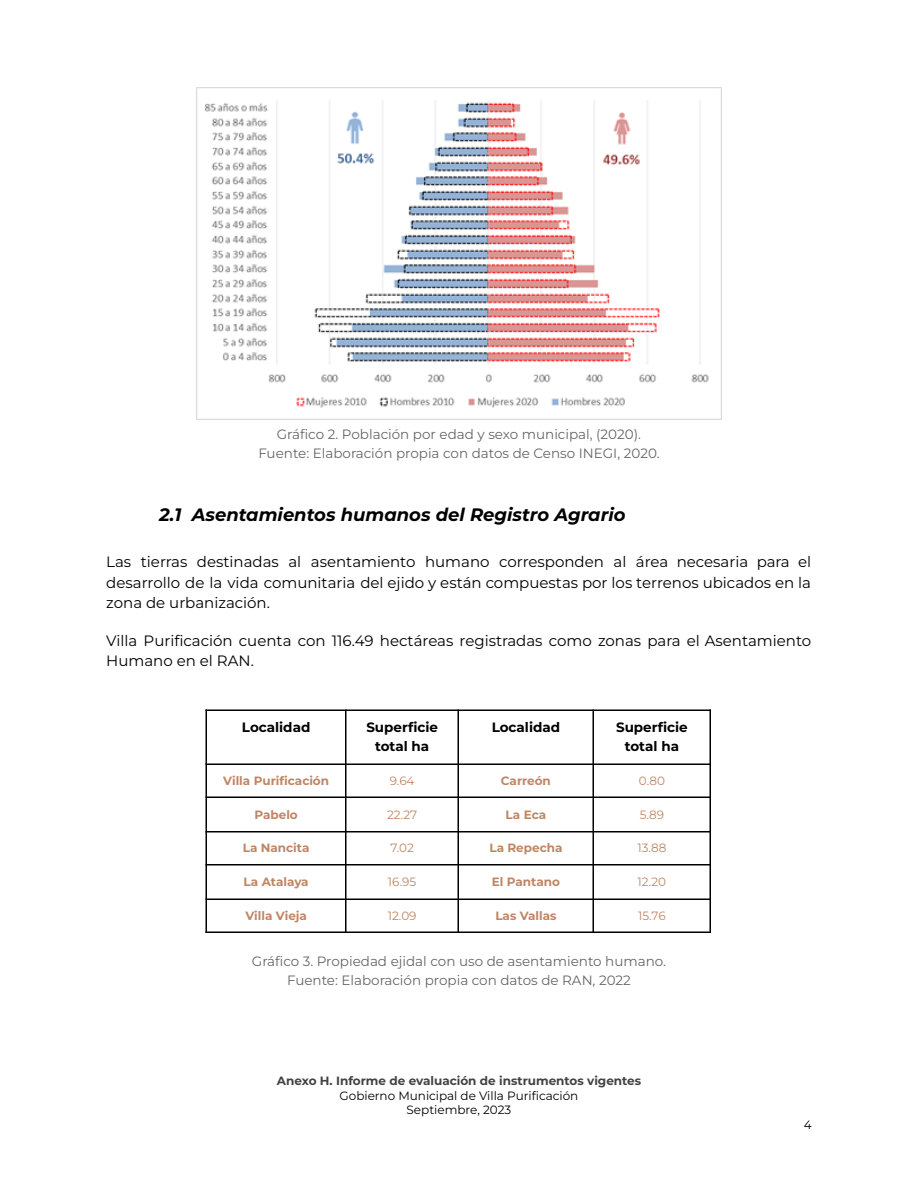
<style>
.page{position:relative;width:918px;height:1188px;background:#fff}
.page>*{position:absolute;margin:0;border:0;box-sizing:border-box;transform-origin:0 0}
.t1{font:italic 700 18px "Montserrat";color:#000}
.t2{font:15px/20.1px "Montserrat";color:#000;text-align:justify}
.t3{font:13.5px/18.9px "Montserrat";color:#666;text-align:center}
.t4{font:700 13.5px/18.9px "Montserrat";color:#000;text-align:center}
.t5{font:700 12px "Montserrat";color:#bf8665}
.t6{font:12px/14.7px "Montserrat";color:#000;text-align:center}
.t7{font:700 12px "Montserrat";color:#434343}
.t8{font:12px "Montserrat";color:#bf8665}
</style>
<div class="page">
<hr style="left:206px;top:710px;width:1px;height:223px;background:#000">
<hr style="left:345px;top:710px;width:1px;height:223px;background:#000">
<hr style="left:458px;top:710px;width:1px;height:223px;background:#000">
<hr style="left:593px;top:710px;width:1px;height:223px;background:#000">
<hr style="left:710px;top:710px;width:1px;height:223px;background:#000">
<hr style="left:205px;top:710px;width:506px;height:1px;background:#000">
<hr style="left:205px;top:764px;width:506px;height:1px;background:#000">
<hr style="left:205px;top:797px;width:506px;height:1px;background:#000">
<hr style="left:205px;top:831px;width:506px;height:2px;background:#000">
<hr style="left:205px;top:864px;width:506px;height:2px;background:#000">
<hr style="left:205px;top:899px;width:506px;height:1px;background:#000">
<hr style="left:205px;top:932px;width:506px;height:1px;background:#000">
<img style="left:197px;top:87px;width:524px;height:332px">
<p class="t3" style="left:258px;top:424px;width:403px">Gráfico 2. Población por edad y sexo municipal, (2020).<br>Fuente: Elaboración propia con datos de Censo INEGI, 2020.</p>
<p class="t1" style="left:159px;top:504px;width:468px">2.1 Asentamientos humanos del Registro Agrario</p>
<p class="t2" style="left:106px;top:552px;width:707px">Las tierras destinadas al asentamiento humano corresponden al área necesaria para el desarrollo de la vida comunitaria del ejido y están compuestas por los terrenos ubicados en la zona de urbanización.</p>
<p class="t2" style="left:106px;top:630px;width:707px">Villa Purificación cuenta con 116.49 hectáreas registradas como zonas para el Asentamiento<br>Humano en el RAN.</p>
<p class="t4" style="left:242px;top:717px;width:70px">Localidad</p>
<p class="t4" style="left:366px;top:717px;width:73px">Superficie total ha</p>
<p class="t4" style="left:492px;top:717px;width:70px">Localidad</p>
<p class="t4" style="left:616px;top:717px;width:73px">Superficie total ha</p>
<p class="t5" style="left:223px;top:773px;width:107px">Villa Purificación</p>
<p class="t8" style="left:390px;top:773px;width:26px">9.64</p>
<p class="t5" style="left:501px;top:773px;width:52px">Carreón</p>
<p class="t8" style="left:639px;top:773px;width:28px">0.80</p>
<p class="t5" style="left:255px;top:807px;width:45px">Pabelo</p>
<p class="t8" style="left:387px;top:807px;width:32px">22.27</p>
<p class="t5" style="left:506px;top:807px;width:42px">La Eca</p>
<p class="t8" style="left:640px;top:807px;width:26px">5.89</p>
<p class="t5" style="left:243px;top:841px;width:68px">La Nancita</p>
<p class="t8" style="left:390px;top:841px;width:25px">7.02</p>
<p class="t5" style="left:489px;top:841px;width:75px">La Repecha</p>
<p class="t8" style="left:637px;top:841px;width:31px">13.88</p>
<p class="t5" style="left:244px;top:874px;width:67px">La Atalaya</p>
<p class="t8" style="left:388px;top:874px;width:30px">16.95</p>
<p class="t5" style="left:492px;top:874px;width:70px">El Pantano</p>
<p class="t8" style="left:638px;top:874px;width:30px">12.20</p>
<p class="t5" style="left:245px;top:908px;width:63px">Villa Vieja</p>
<p class="t8" style="left:388px;top:908px;width:30px">12.09</p>
<p class="t5" style="left:495px;top:908px;width:63px">Las Vallas</p>
<p class="t8" style="left:638px;top:908px;width:29px">15.76</p>
<p class="t3" style="left:252px;top:952px;width:416px">Gráfico 3. Propiedad ejidal con uso de asentamiento humano.<br>Fuente: Elaboración propia con datos de RAN, 2022</p>
<p class="t7" style="left:277px;top:1073px;width:366px">Anexo H. Informe de evaluación de instrumentos vigentes</p>
<p class="t6" style="left:340px;top:1088px;width:240px">Gobierno Municipal de Villa Purificación<br>Septiembre, 2023</p>
<p class="t6" style="left:804px;top:1117px;width:9px">4</p>
</div>
